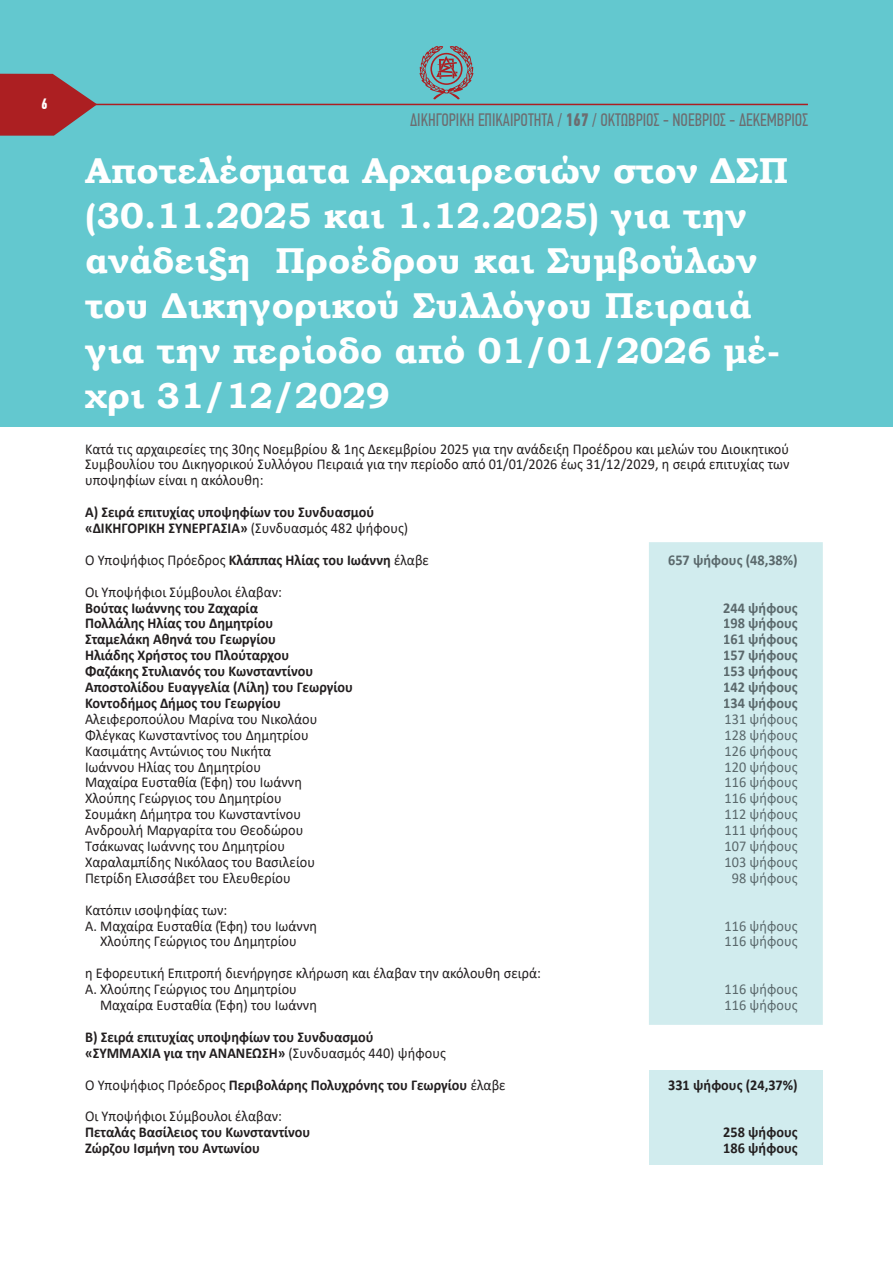
<style>
.page{position:relative;width:893px;height:1263px;background:#fff}
.page>*{position:absolute;margin:0;border:0;box-sizing:border-box;transform-origin:0 0}
.t1{font:700 36px/45px "Bookman Old Style";color:#fff}
.t2{font:18px "PF Din Text Comp Pro";color:#6c6d70}
.t3{font:15px/15.9px "Calibri";color:#231f20;scale:.95 1}
.t4{font:700 15px/15.9px "Calibri";color:#231f20;scale:.95 1}
.t5{font:15px/15.9px "Calibri";color:#5a686b;scale:.95 1}
.t6{font:700 15px/15.9px "Calibri";color:#5a686b;text-align:justify;scale:.95 1}
.t7{font:700 15px "PF Din Text Comp Pro";color:#fff}
.s1{font-weight:700}
.s2{font-weight:400}
</style>
<div class="page">
<div style="left:0;top:0;width:893px;height:426px;background:#63c8cf"></div>
<div style="left:649px;top:1071px;width:174px;height:94px;background:#d1ecee"></div>
<div style="left:649px;top:542px;width:174px;height:483px;background:#d1ecee"></div>
<div style="left:669px;top:554px;width:128px;height:13px;background:#d1ecee"></div>
<div style="left:724px;top:602px;width:73px;height:13px;background:#d1ecee"></div>
<div style="left:724px;top:618px;width:73px;height:13px;background:#d1ecee"></div>
<div style="left:724px;top:634px;width:74px;height:13px;background:#d1ecee"></div>
<div style="left:724px;top:650px;width:73px;height:13px;background:#d1ecee"></div>
<div style="left:724px;top:665px;width:73px;height:14px;background:#d1ecee"></div>
<div style="left:724px;top:681px;width:73px;height:14px;background:#d1ecee"></div>
<div style="left:724px;top:697px;width:73px;height:14px;background:#d1ecee"></div>
<div style="left:726px;top:713px;width:71px;height:13px;background:#d1ecee"></div>
<div style="left:726px;top:729px;width:71px;height:13px;background:#d1ecee"></div>
<div style="left:726px;top:745px;width:72px;height:13px;background:#d1ecee"></div>
<div style="left:726px;top:761px;width:71px;height:13px;background:#d1ecee"></div>
<div style="left:726px;top:777px;width:71px;height:13px;background:#d1ecee"></div>
<div style="left:726px;top:793px;width:71px;height:13px;background:#d1ecee"></div>
<div style="left:726px;top:809px;width:71px;height:13px;background:#d1ecee"></div>
<div style="left:726px;top:824px;width:72px;height:14px;background:#d1ecee"></div>
<div style="left:726px;top:840px;width:71px;height:14px;background:#d1ecee"></div>
<div style="left:726px;top:856px;width:71px;height:14px;background:#d1ecee"></div>
<div style="left:732px;top:872px;width:65px;height:13px;background:#d1ecee"></div>
<div style="left:726px;top:920px;width:71px;height:13px;background:#d1ecee"></div>
<div style="left:726px;top:936px;width:71px;height:13px;background:#d1ecee"></div>
<div style="left:726px;top:983px;width:71px;height:14px;background:#d1ecee"></div>
<div style="left:726px;top:999px;width:71px;height:14px;background:#d1ecee"></div>
<svg style="left:0;top:74px;width:97px;height:62px"></svg>
<hr style="left:95px;top:104px;width:713px;height:1px;background:#ac1f22">
<svg style="left:419px;top:46px;width:54px;height:53px"></svg>
<p class="t7" style="left:41px;top:95px;width:8px">6</p>
<p class="t2" style="left:400px;top:110px;width:296px">ΔΙΚΗΓΟΡΙΚΗ ΕΠΙΚΑΙΡΟΤΗΤΑ / <span class="s1">167</span> / ΟΚΤΩΒΡΙΟΣ - ΝΟΕΜ</p>
<h1 class="t1" style="left:85px;top:148px;width:705px">Αποτελέσματα Αρχαιρεσιών στον ΔΣΠ (30.11.2025 και 1.12.2025) για την ανάδειξη Προέδρου και Συμβούλων του Δικηγορικού Συλλόγου Πειραιά για την περίοδο από 01/01/2026 μέ&shy;χρι 31/12/2029</h1>
<p class="t3" style="left:85px;top:440px;width:743px;text-align:justify">Κατά τις αρχαιρεσίες της 30ης Νοεμβρίου &amp; 1ης Δεκεμβρίου 2025 για την ανάδειξη Προέδρου και μελών του Διοικητικού Συμβουλίου του Δικηγορικού Συλλόγου Πειραιά για την περίοδο από 01/01/2026 έως 31/12/2029, η σειρά επιτυχίας των υποψηφίων είναι η ακόλουθη:</p>
<p class="t4" style="left:85px;top:504px;width:342px">Α) Σειρά επιτυχίας υποψηφίων του Συνδυασμού «ΔΙΚΗΓΟΡΙΚΗ ΣΥΝΕΡΓΑΣΙΑ» <span class="s2">(Συνδυασμός 482 ψήφους)</span></p>
<p class="t3" style="left:85px;top:544px;width:364px;line-height:31.8px">Ο Υποψήφιος Πρόεδρος <span class="s1">Κλάππας Ηλίας του Ιωάννη</span> έλαβε<br>Οι Υποψήφιοι Σύμβουλοι έλαβαν:</p>
<p class="t4" style="left:85px;top:599px;width:283px">Βούτας Ιωάννης του Ζαχαρία<br>Πολλάλης Ηλίας του Δημητρίου<br>Σταμελάκη Αθηνά του Γεωργίου<br>Ηλιάδης Χρήστος του Πλούταρχου<br>Φαζάκης Στυλιανός του Κωνσταντίνου<br>Αποστολίδου Ευαγγελία (Λίλη) του Γεωργίου<br>Κοντοδήμος Δήμος του Γεωργίου</p>
<p class="t3" style="left:85px;top:710px;width:246px">Αλειφεροπούλου Μαρίνα του Νικολάου Φλέγκας Κωνσταντίνος του Δημητρίου Κασιμάτης Αντώνιος του Νικήτα Ιωάννου Ηλίας του Δημητρίου Μαχαίρα Ευσταθία (Έφη) του Ιωάννη Χλούπης Γεώργιος του Δημητρίου Σουμάκη Δήμητρα του Κωνσταντίνου Ανδρουλή Μαργαρίτα του Θεοδώρου Τσάκωνας Ιωάννης του Δημητρίου Χαραλαμπίδης Νικόλαος του Βασιλείου Πετρίδη Ελισσάβετ του Ελευθερίου</p>
<p class="t3" style="left:85px;top:901px;width:151px">Κατόπιν ισοψηφίας των:</p>
<p class="t3" style="left:85px;top:917px;width:246px">Α. Μαχαίρα Ευσταθία (Έφη) του Ιωάννη</p>
<p class="t3" style="left:100px;top:933px;width:209px">Χλούπης Γεώργιος του Δημητρίου</p>
<p class="t3" style="left:85px;top:965px;width:481px">η Εφορευτική Επιτροπή διενήργησε κλήρωση και έλαβαν την ακόλουθη σειρά:</p>
<p class="t3" style="left:85px;top:981px;width:225px">Α. Χλούπης Γεώργιος του Δημητρίου</p>
<p class="t3" style="left:100px;top:997px;width:230px">Μαχαίρα Ευσταθία (Έφη) του Ιωάννη</p>
<p class="t4" style="left:85px;top:1029px;width:381px">Β) Σειρά επιτυχίας υποψηφίων του Συνδυασμού «ΣΥΜΜΑΧΙΑ για την ΑΝΑΝΕΩΣΗ» <span class="s2">(Συνδυασμός 440) ψήφους</span></p>
<p class="t4" style="left:85px;top:1076px;width:444px"><span class="s2">Ο Υποψήφιος Πρόεδρος</span> Περιβολάρης Πολυχρόνης του Γεωργίου <span class="s2">έλαβε</span></p>
<p class="t4" style="left:668px;top:1076px;width:138px">331 ψήφους (24,37%)</p>
<p class="t3" style="left:85px;top:1108px;width:209px">Οι Υποψήφιοι Σύμβουλοι έλαβαν:</p>
<p class="t4" style="left:85px;top:1124px;width:239px">Πεταλάς Βασίλειος του Κωνσταντίνου</p>
<p class="t4" style="left:723px;top:1124px;width:80px">258 ψήφους</p>
<p class="t4" style="left:85px;top:1140px;width:186px">Ζώρζου Ισμήνη του Αντωνίου</p>
<p class="t4" style="left:723px;top:1140px;width:80px">186 ψήφους</p>
<p class="t2" style="left:410px;top:110px;width:399px">ΔΙΚΗΓΟΡΙΚΗ ΕΠΙΚΑΙΡΟΤΗΤΑ / <span class="s1">167</span> / ΟΚΤΩΒΡΙΟΣ - ΝΟΕΒΡΙΟΣ - ΔΕΚΕΜΒΡΙΟΣ</p>
<p class="t6" style="left:668px;top:552px;width:138px">657 ψήφους (48,38%)</p>
<p class="t6" style="left:723px;top:599px;width:80px">244 ψήφους 198 ψήφους 161 ψήφους 157 ψήφους 153 ψήφους 142 ψήφους 134 ψήφους</p>
<p class="t5" style="left:725px;top:710px;width:78px;text-align:center">131 ψήφους<br>128 ψήφους<br>126 ψήφους<br>120 ψήφους<br>116 ψήφους<br>116 ψήφους<br>112 ψήφους<br>111 ψήφους<br>107 ψήφους<br>103 ψήφους<br>98 ψήφους</p>
<p class="t5" style="left:725px;top:917px;width:78px">116 ψήφους<br>116 ψήφους</p>
<p class="t5" style="left:725px;top:981px;width:78px">116 ψήφους<br>116 ψήφους</p>
</div>
